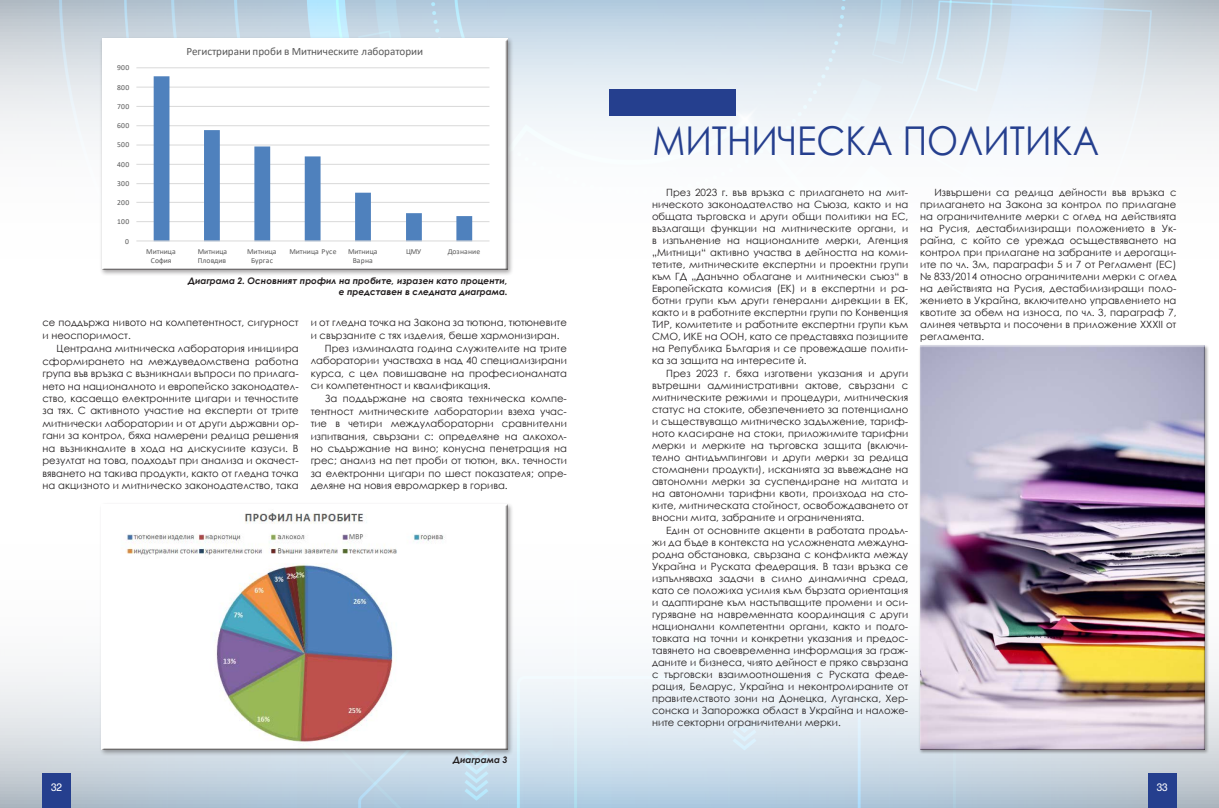
<style>
.page{position:relative;width:1219px;height:808px;background:#fff}
.page>*{position:absolute;margin:0;border:0;box-sizing:border-box;transform-origin:0 0}
.t1{font:39.7px "Century Gothic";color:#253f8e;scale:.9 1}
.t2{font:11.1px "Calibri";letter-spacing:-.005em;color:#595959}
.t3{font:11px "Hebar CYR";color:#fff}
.t4{font:10px/12px "Century Gothic";color:#231f20;text-align:justify}
.t5{font:italic 700 9px/10.8px "Century Gothic";color:#231f20;text-align:right}
.t6{font:7.6px/9.4px "Calibri";letter-spacing:.005em;color:#595959;text-align:center}
.s1{font-family:"Avanti CYR"}
</style>
<div class="page">
<img style="left:0;top:0;width:1219px;height:808px">
<div style="left:1148px;top:773px;width:28px;height:35px;background:#253f8e"></div>
<div style="left:43px;top:773px;width:28px;height:35px;background:#253f8e"></div>
<div style="left:99px;top:36px;width:415px;height:240px;background:#231f20;opacity:.4"></div>
<div style="left:102px;top:38px;width:406px;height:233px;background:#231f20;opacity:.75"></div>
<div style="left:99px;top:502px;width:415px;height:254px;background:#231f20;opacity:.4"></div>
<div style="left:102px;top:504px;width:406px;height:247px;background:#231f20;opacity:.75"></div>
<div style="left:609px;top:89px;width:127px;height:27px;background:#253f8e"></div>
<div style="left:918px;top:344px;width:291px;height:410px;background:#231f20;opacity:.4"></div>
<div style="left:919px;top:345px;width:286px;height:405px;background:#231f20;opacity:.75"></div>
<p class="t6" style="left:117px;top:63px;width:14px">900</p>
<p class="t6" style="left:117px;top:82px;width:14px">800</p>
<p class="t6" style="left:117px;top:101px;width:14px">700</p>
<p class="t6" style="left:117px;top:121px;width:14px">600</p>
<p class="t6" style="left:117px;top:140px;width:14px">500</p>
<p class="t6" style="left:117px;top:159px;width:14px">400</p>
<p class="t6" style="left:117px;top:178px;width:14px">300</p>
<p class="t6" style="left:117px;top:198px;width:14px">200</p>
<p class="t6" style="left:117px;top:217px;width:14px">100</p>
<p class="t6" style="left:125px;top:236px;width:5px">0</p>
<p class="t2" style="left:186px;top:44px;width:238px">Регистрирани проби в Митническите лаборатории</p>
<p class="t6" style="left:146px;top:246px;width:31px">Митница<br>София</p>
<p class="t6" style="left:198px;top:246px;width:31px;text-align:left">Митница<br>Пловдив</p>
<p class="t6" style="left:247px;top:246px;width:31px">Митница<br>Бургас</p>
<p class="t6" style="left:289px;top:246px;width:49px">Митница Русе</p>
<p class="t6" style="left:348px;top:246px;width:31px">Митница<br>Варна</p>
<p class="t6" style="left:406px;top:246px;width:17px">ЦМУ</p>
<p class="t6" style="left:448px;top:246px;width:34px">Дознание</p>
<p class="t5" style="left:188px;top:275px;width:321px">Диаграма 2. Основният профил на пробите, изразен като проценти, е представен в следната диаграма.</p>
<p class="t4" style="left:42px;top:316px;width:258px;line-height:12.4px">се поддържа нивото на компетентност, сигурност и неоспоримост.</p>
<p class="t4" style="left:42px;top:342px;width:258px;line-height:12.4px;text-indent:14px">Централна митническа лаборатория инициира сформирането на междуведомствена работна група във връзка с възникнали въпроси по прилага&shy;нето на националното и европейско законодател&shy;ство, касаещо електронните цигари и течностите за тях. С активното участие на експерти от трите митнически лаборатории и от други държавни ор&shy;гани за контрол, бяха намерени редица решения на възникналите в хода на дискусиите казуси. В резултат на това, подходът при анализа и окачест&shy;вяването на такива продукти, както от гледна точка на акцизното и митническо законодателство, така</p>
<p class="t4" style="left:311px;top:317px;width:258px">и от гледна точка на Закона за тютюна, тютюневите</p>
<p class="t4" style="left:311px;top:329px;width:250px">и свързаните с тях изделия, беше хармонизиран.</p>
<p class="t4" style="left:325px;top:342px;width:244px">През изминалата година служителите на трите</p>
<p class="t4" style="left:311px;top:355px;width:258px">лаборатории участваха в над 40 специализирани</p>
<p class="t4" style="left:311px;top:367px;width:258px">курса, с цел повишаване на професионалната</p>
<p class="t4" style="left:311px;top:379px;width:181px">си компетентност и квалификация.</p>
<p class="t4" style="left:325px;top:393px;width:244px">За поддържане на своята техническа компе-</p>
<p class="t4" style="left:311px;top:405px;width:258px">тентност митническите лаборатории взеха учас-</p>
<p class="t4" style="left:311px;top:417px;width:258px">тие в четири междулабораторни сравнителни</p>
<p class="t4" style="left:311px;top:430px;width:258px">изпитвания, свързани с: определяне на алкохол-</p>
<p class="t4" style="left:311px;top:442px;width:258px">но съдържание на вино; конусна пенетрация на</p>
<p class="t4" style="left:311px;top:455px;width:258px">грес; анализ на пет проби от тютюн, вкл. течности</p>
<p class="t4" style="left:311px;top:467px;width:258px">за електронни цигари по шест показателя; опре-</p>
<p class="t4" style="left:311px;top:479px;width:198px">деляне на новия евромаркер в горива.</p>
<p class="t5" style="left:453px;top:753px;width:56px">Диаграма 3</p>
<h1 class="t1" style="left:652px;top:112px;width:498px">МИТНИЧЕСКА ПОЛИТИКА</h1>
<p class="t4" style="left:652px;top:186px;width:258px;text-indent:14px">През 2023 г. във връзка с прилагането на мит&shy;ническото законодателство на Съюза, както и на общата търговска и други общи политики на ЕС, възлагащи функции на митническите органи, и в изпълнение на националните мерки, Агенция „Митници“ активно участва в дейността на коми&shy;тетите, митническите експертни и проектни групи към ГД „Данъчно облагане и митнически съюз“ в Европейската комисия (ЕК) и в експертни и ра&shy;ботни групи към други генерални дирекции в ЕК, както и в работните експертни групи по Конвенция ТИР, комитетите и работните експертни групи към СМО, ИКЕ на ООН, като се представяха позициите на Република България и се провеждаше полити&shy;ка за защита на интересите <span class="s1">є</span>.</p>
<p class="t4" style="left:652px;top:367px;width:258px;text-indent:14px">През 2023 г. бяха изготвени указания и други вътрешни административни актове, свързани с митническите режими и процедури, митническия статус на стоките, обезпечението за потенциално и съществуващо митническо задължение, тариф&shy;ното класиране на стоки, приложимите тарифни мерки и мерките на търговска защита (включи&shy;телно антидъмпингови и други мерки за редица стоманени продукти), исканията за въвеждане на автономни мерки за суспендиране на митата и на автономни тарифни квоти, произхода на сто&shy;ките, митническата стойност, освобождаването от вносни мита, забраните и ограниченията.</p>
<p class="t4" style="left:652px;top:524px;width:258px;text-indent:14px">Един от основните акценти в работата продъл&shy;жи да бъде в контекста на усложнената междуна&shy;родна обстановка, свързана с конфликта между Украйна и Руската федерация. В тази връзка се изпълняваха задачи в силно динамична среда, като се положиха усилия към бързата ориентация и адаптиране към настъпващите промени и оси&shy;гуряване на навременната координация с други национални компетентни органи, както и подго&shy;товката на точни и конкретни указания и предос&shy;тавянето на своевременна информация за граж&shy;даните и бизнеса, чиято дейност е пряко свързана с търговски взаимоотношения с Руската феде&shy;рация, Беларус, Украйна и неконтролираните от правителството зони на Донецка, Луганска, Хер&shy;сонска и Запорожка област в Украйна и наложе&shy;ните секторни ограничителни мерки.</p>
<p class="t4" style="left:920px;top:186px;width:258px;text-indent:14px">Извършени са редица дейности във връзка с прилагането на Закона за контрол по прилагане на ограничителните мерки с оглед на действията на Русия, дестабилизиращи положението в Ук&shy;райна, с който се урежда осъществяването на контрол при прилагане на забраните и дерогаци&shy;ите по чл. 3м, параграфи 5 и 7 от Регламент (ЕС) № 833/2014 относно ограничителни мерки с оглед на действията на Русия, дестабилизиращи поло&shy;жението в Украйна, включително управлението на квотите за обем на износа, по чл. 3, параграф 7, алинея четвърта и посочени в приложение XXXII от регламента.</p>
<p class="t3" style="left:51px;top:781px;width:12px">32</p>
<p class="t3" style="left:1157px;top:781px;width:12px">33</p>
</div>
